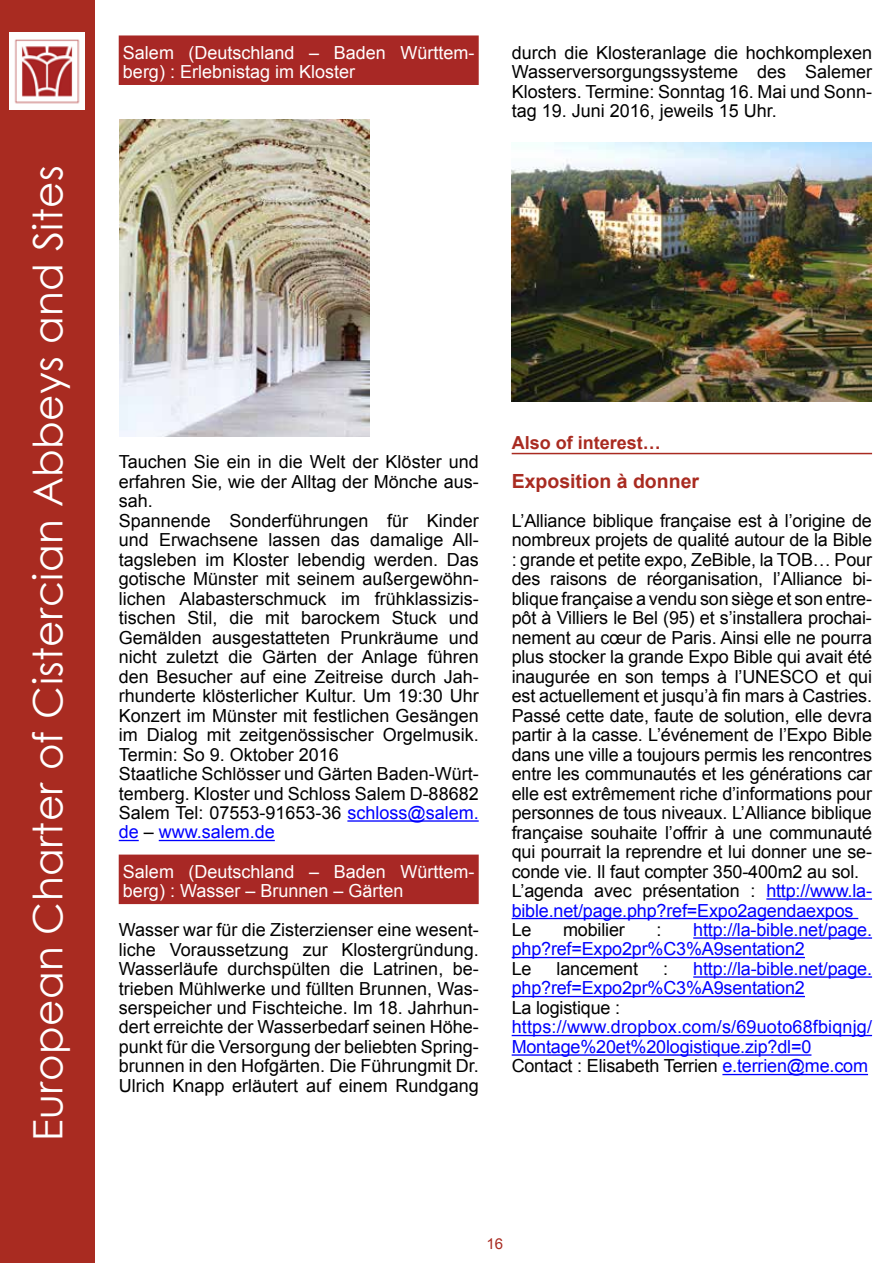
<style>
.page{position:relative;width:893px;height:1263px;background:#fff}
.page>*{position:absolute;margin:0;border:0;box-sizing:border-box;transform-origin:0 0}
.t1{font:40.5px "Century Gothic";letter-spacing:.01em;color:#fff}
.t2{font:700 19.5px "Arial";color:#a92b21}
.t3{font:18px/19.5px "Arial";letter-spacing:-.01em;color:#000;text-align:justify}
.t4{font:18px/19.5px "Arial";letter-spacing:-.01em;color:#00f}
.t5{font:18px/19.5px "Arial";color:#fff}
.t6{font:700 18px "Arial";color:#a92b21}
.t7{font:15px "Arial";color:#a92b21}
.s1{color:#00f}
.s2{color:#000}
</style>
<div class="page">
<div style="left:0;top:0;width:95px;height:1263px;background:#a92b21"></div>
<img style="left:10px;top:33px;width:75px;height:76px">
<hr style="left:512px;top:453px;width:360px;height:1px;background:#a92b21">
<hr style="left:766px;top:898px;width:106px;height:2px;background:#00f">
<hr style="left:512px;top:918px;width:346px;height:1px;background:#00f">
<hr style="left:693px;top:937px;width:179px;height:2px;background:#00f">
<hr style="left:512px;top:957px;width:293px;height:1px;background:#00f">
<hr style="left:693px;top:976px;width:179px;height:2px;background:#00f">
<hr style="left:512px;top:996px;width:293px;height:1px;background:#00f">
<hr style="left:512px;top:1035px;width:360px;height:1px;background:#00f">
<hr style="left:512px;top:1054px;width:299px;height:2px;background:#00f">
<hr style="left:722px;top:1074px;width:146px;height:1px;background:#00f">
<img style="left:512px;top:143px;width:360px;height:259px">
<div style="left:119px;top:35px;width:360px;height:50px;background:#a82825"></div>
<hr style="left:347px;top:820px;width:132px;height:2px;background:#00f">
<svg style="left:119px;top:840px;width:20px;height:1px"></svg>
<hr style="left:159px;top:840px;width:116px;height:1px;background:#00f">
<div style="left:119px;top:854px;width:360px;height:50px;background:#a82825"></div>
<img style="left:120px;top:119px;width:250px;height:318px">
<h1 class="t1" style="left:20px;top:1141px;width:977px;rotate:-90deg">European Charter of Cistercian Abbeys and Sites</h1>
<p class="t5" style="left:123px;top:43px;width:353px">Salem (Deutschland – Baden Württem&shy;berg) : Erlebnistag im Kloster</p>
<p class="t3" style="left:512px;top:43px;width:362px">durch die Klosteranlage die hochkomplexen Wasserversorgungssysteme des Salemer Klosters. Termine: Sonntag 16. Mai und Sonn&shy;tag 19. Juni 2016, jeweils 15 Uhr.</p>
<p class="t3" style="left:119px;top:452px;width:361px;text-align:left">Tauchen Sie ein in die Welt der Klöster und erfahren Sie, wie der Alltag der Mönche aus&shy;sah.<br>Spannende Sonderführungen für Kinder und Erwachsene lassen das damalige All&shy;tagsleben im Kloster lebendig werden. Das gotische Münster mit seinem außergewöhn&shy;lichen Alabasterschmuck im frühklassizis&shy;tischen Stil, die mit barockem Stuck und Gemälden ausgestatteten Prunkräume und nicht zuletzt die Gärten der Anlage führen den Besucher auf eine Zeitreise durch Jah&shy;rhunderte klösterlicher Kultur. Um 19:30 Uhr Konzert im Münster mit festlichen Gesängen im Dialog mit zeitgenössischer Orgelmusik.<br>Termin: So 9. Oktober 2016<br>Staatliche Schlösser und Gärten Baden-Würt&shy;temberg. Kloster und Schloss Salem D-88682<br>Salem Tel: 07553-91653-36 <span class="s1">schloss@salem. de</span> – <span class="s1">www.salem.de</span></p>
<p class="t5" style="left:123px;top:862px;width:353px">Salem (Deutschland – Baden Württem&shy;berg) : Wasser – Brunnen – Gärten</p>
<p class="t3" style="left:119px;top:920px;width:361px">Wasser war für die Zisterzienser eine wesent&shy;liche Voraussetzung zur Klostergründung.<br>Wasserläufe durchspülten die Latrinen, be&shy;trieben Mühlwerke und füllten Brunnen, Was&shy;serspeicher und Fischteiche. Im 18. Jahrhun&shy;dert erreichte der Wasserbedarf seinen Höhe&shy;punkt für die Versorgung der beliebten Spring&shy;brunnen in den Hofgärten. Die Führungmit Dr.<br>Ulrich Knapp erläutert auf einem Rundgang</p>
<p class="t6" style="left:512px;top:430px;width:151px">Also of interest…</p>
<p class="t2" style="left:512px;top:468px;width:189px">Exposition à donner</p>
<p class="t3" style="left:512px;top:511px;width:362px;text-align:left">L’Alliance biblique française est à l’origine de nombreux projets de qualité autour de la Bible : grande et petite expo, ZeBible, la TOB… Pour des raisons de réorganisation, l’Alliance bi&shy;blique française a vendu son siège et son entre&shy;pôt à Villiers le Bel (95) et s’installera prochai&shy;nement au cœur de Paris. Ainsi elle ne pourra plus stocker la grande Expo Bible qui avait été inaugurée en son temps à l’UNESCO et qui est actuellement et jusqu’à fin mars à Castries.<br>Passé cette date, faute de solution, elle devra partir à la casse. L’événement de l’Expo Bible dans une ville a toujours permis les rencontres entre les communautés et les générations car elle est extrêmement riche d’informations pour personnes de tous niveaux. L’Alliance biblique française souhaite l’offrir à une communauté qui pourrait la reprendre et lui donner une se&shy;conde vie. Il faut compter 350-400m2 au sol.<br>L’agenda avec présentation : <span class="s1">http://www.la&shy;bible.net/page.php?ref=Expo2agendaexpos</span></p>
<p class="t3" style="left:512px;top:920px;width:21px">Le</p>
<p class="t3" style="left:563px;top:920px;width:63px">mobilier</p>
<p class="t3" style="left:656px;top:920px;width:7px">:</p>
<p class="t4" style="left:512px;top:920px;width:362px;text-indent:182px">http://la-bible.net/page. php?ref=Expo2pr%C3%A9sentation2</p>
<p class="t3" style="left:512px;top:959px;width:21px">Le</p>
<p class="t3" style="left:557px;top:959px;width:83px">lancement</p>
<p class="t3" style="left:663px;top:959px;width:7px">:</p>
<p class="t4" style="left:512px;top:959px;width:362px;text-indent:182px">http://la-bible.net/page. php?ref=Expo2pr%C3%A9sentation2</p>
<p class="t3" style="left:512px;top:998px;width:110px">La logistique :</p>
<p class="t4" style="left:512px;top:1017px;width:362px">https://www.dropbox.com/s/69uoto68fbiqnjg/<br>Montage%20et%20logistique.zip?dl=0<br><span class="s2">Contact : Elisabeth Terrien</span> e.terrien@me.com</p>
<p class="t7" style="left:486px;top:1233px;width:18px">16</p>
</div>
